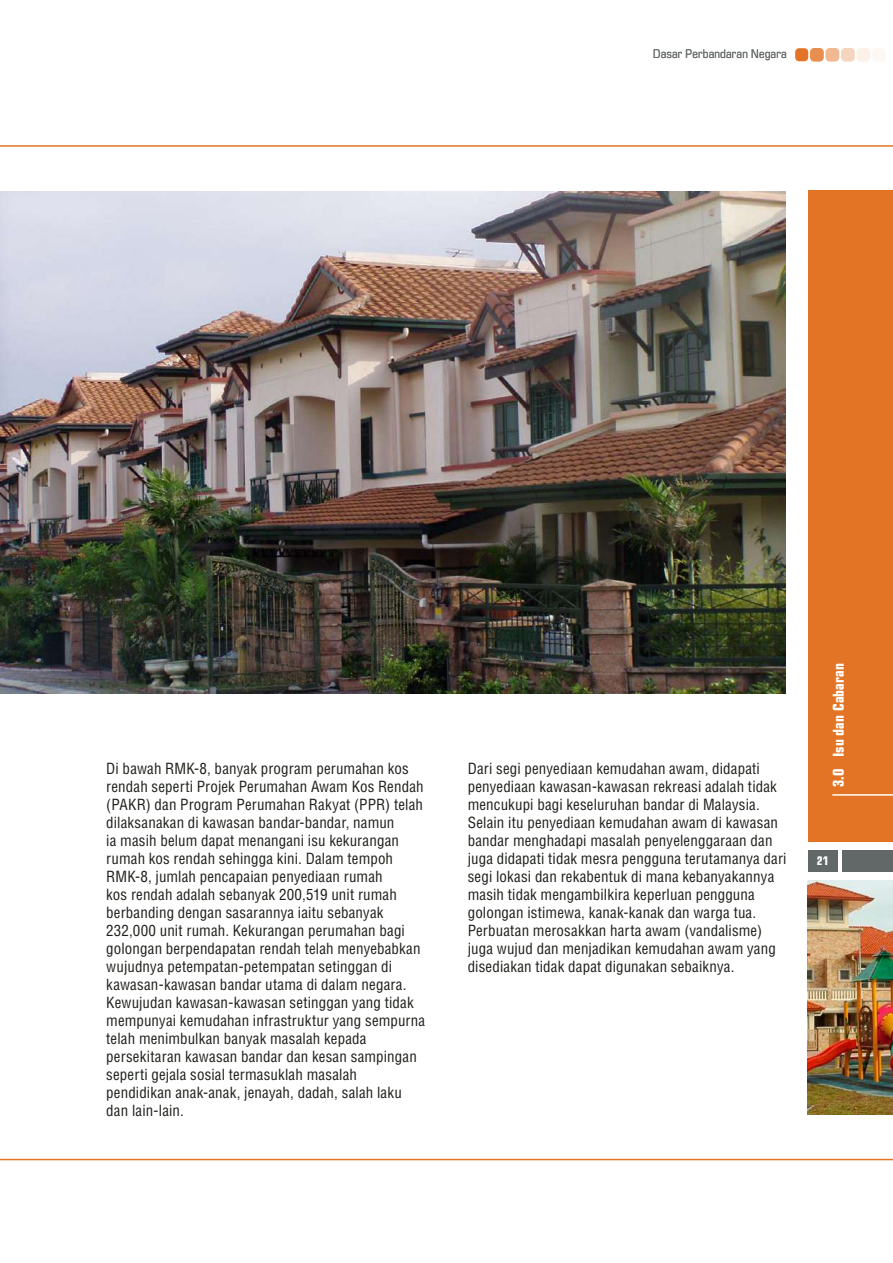
<style>
.page{position:relative;width:893px;height:1263px;background:#fff}
.page>*{position:absolute;margin:0;border:0;box-sizing:border-box;transform-origin:0 0}
.t1{font:condensed 15px/18px "Helvetica LT Std";letter-spacing:.01em;color:#1d201a}
.t2{font:700 condensed 15px "Eurostile LT Std";letter-spacing:.005em;color:#fff}
.t3{font:condensed 12px "Eurostile LT Std";letter-spacing:.015em;color:#626867}
.t4{font:700 condensed 12px "Eurostile LT Std";color:#fff}
</style>
<div class="page">
<svg style="left:795px;top:48px;width:90px;height:14px"></svg>
<div style="left:808px;top:190px;width:85px;height:652px;background:#e37425"></div>
<img style="left:808px;top:880px;width:85px;height:234px">
<hr style="left:832px;top:794px;width:61px;height:2px;background:#fff">
<img style="left:0;top:191px;width:785px;height:502px">
<hr style="left:0;top:145px;width:893px;height:2px;background:#e37425">
<hr style="left:0;top:1159px;width:893px;height:1px;background:#e37425">
<div style="left:842px;top:850px;width:51px;height:22px;background:#626867"></div>
<div style="left:808px;top:850px;width:30px;height:22px;background:#626867"></div>
<p class="t3" style="left:653px;top:47px;width:135px">Dasar Perbandaran Negara</p>
<p class="t1" style="left:106px;top:759px;width:320px">Di bawah RMK-8, banyak program perumahan kos rendah seperti Projek Perumahan Awam Kos Rendah (PAKR) dan Program Perumahan Rakyat (PPR) telah dilaksanakan di kawasan bandar-bandar, namun<br>ia masih belum dapat menangani isu kekurangan rumah kos rendah sehingga kini. Dalam tempoh RMK-8, jumlah pencapaian penyediaan rumah<br>kos rendah adalah sebanyak 200,519 unit rumah berbanding dengan sasarannya iaitu sebanyak 232,000 unit rumah. Kekurangan perumahan bagi golongan berpendapatan rendah telah menyebabkan wujudnya petempatan-petempatan setinggan di kawasan-kawasan bandar utama di dalam negara.<br>Kewujudan kawasan-kawasan setinggan yang tidak mempunyai kemudahan infrastruktur yang sempurna telah menimbulkan banyak masalah kepada persekitaran kawasan bandar dan kesan sampingan seperti gejala sosial termasuklah masalah pendidikan anak-anak, jenayah, dadah, salah laku dan lain-lain.</p>
<p class="t1" style="left:468px;top:759px;width:320px">Dari segi penyediaan kemudahan awam, didapati penyediaan kawasan-kawasan rekreasi adalah tidak mencukupi bagi keseluruhan bandar di Malaysia.<br>Selain itu penyediaan kemudahan awam di kawasan bandar menghadapi masalah penyelenggaraan dan juga didapati tidak mesra pengguna terutamanya dari segi lokasi dan rekabentuk di mana kebanyakannya masih tidak mengambilkira keperluan pengguna golongan istimewa, kanak-kanak dan warga tua.<br>Perbuatan merosakkan harta awam (vandalisme) juga wujud dan menjadikan kemudahan awam yang disediakan tidak dapat digunakan sebaiknya.</p>
<p class="t2" style="left:829px;top:787px;width:126px;rotate:-90deg">3.0 Isu dan Cabaran</p>
<p class="t4" style="left:817px;top:853px;width:14px">21</p>
</div>
